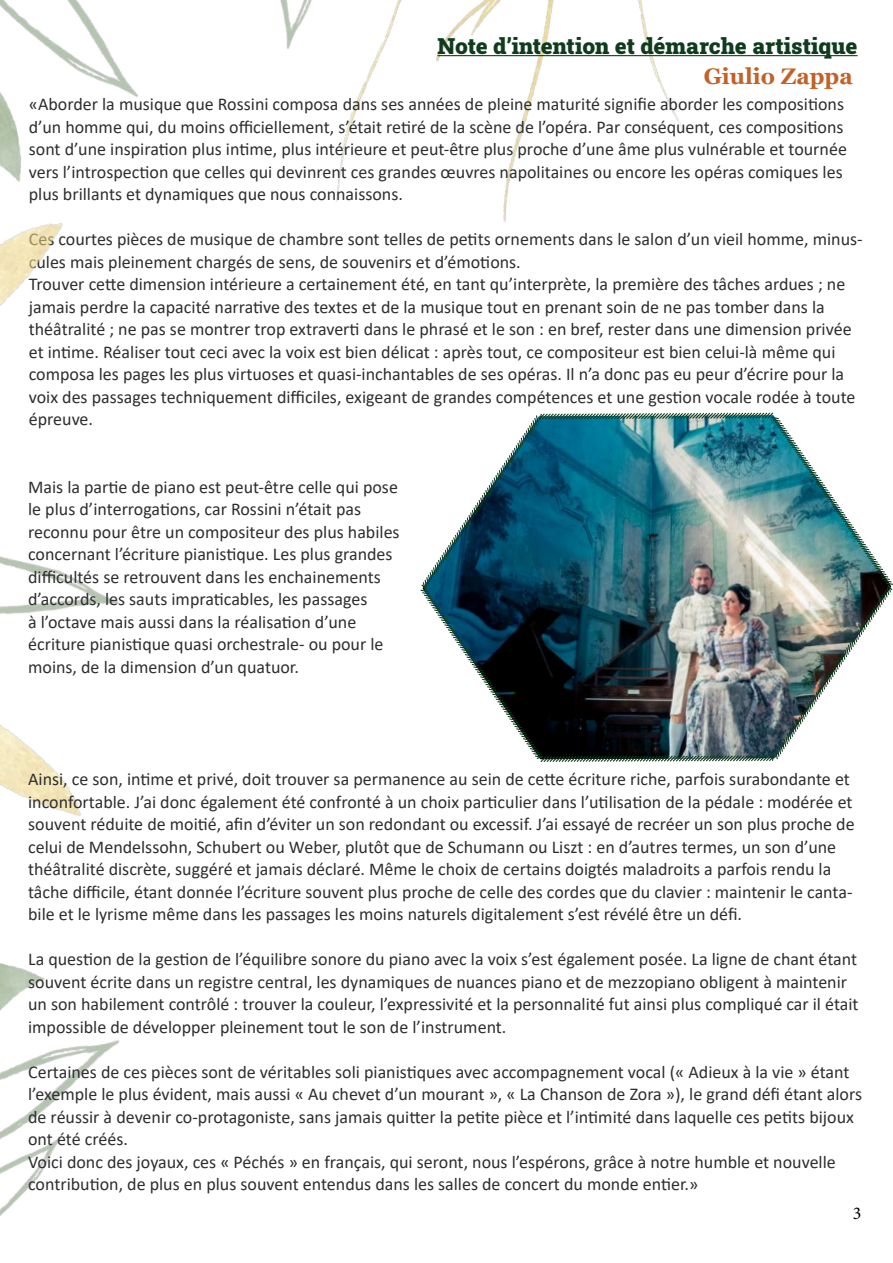
<style>
.page{position:relative;width:893px;height:1263px;background:#fff}
.page>*{position:absolute;margin:0;border:0;box-sizing:border-box;transform-origin:0 0}
.t1{font:900 22.5px "Roboto Slab";color:#0e3c1d}
.t2{font:700 22.5px "Georgia";color:#c36128}
.t3{font:18px/22.5px "Calibri";color:#2e2e2f}
.t4{font:18px "Minion Pro";color:#000}
</style>
<div class="page">
<img style="left:336px;top:102px;width:24px;height:100px">
<img style="left:616px;top:0;width:111px;height:130px">
<img style="left:436px;top:0;width:180px;height:222px">
<img style="left:280px;top:0;width:122px;height:102px">
<hr style="left:437px;top:55px;width:421px;height:1px;background:#0e3c1d">
<img style="left:420px;top:412px;width:473px;height:350px">
<img style="left:0;top:223px;width:63px;height:83px">
<img style="left:0;top:127px;width:21px;height:55px">
<img style="left:0;top:963px;width:111px;height:253px">
<img style="left:0;top:556px;width:119px;height:260px">
<img style="left:0;top:0;width:138px;height:127px">
<p class="t1" style="left:437px;top:30px;width:422px">Note d’intention et démarche artistique</p>
<p class="t2" style="left:704px;top:62px;width:151px">Giulio Zappa</p>
<p class="t3" style="left:29px;top:93px;width:820px">«Aborder la musique que Rossini composa dans ses années de pleine maturité signifie aborder les compositions d’un homme qui, du moins officiellement, s’était retiré de la scène de l’opéra. Par conséquent, ces compositions sont d’une inspiration plus intime, plus intérieure et peut-être plus proche d’une âme plus vulnérable et tournée vers l’introspection que celles qui devinrent ces grandes œuvres napolitaines ou encore les opéras comiques les plus brillants et dynamiques que nous connaissons.</p>
<p class="t3" style="left:29px;top:228px;width:835px">Ces courtes pièces de musique de chambre sont telles de petits ornements dans le salon d’un vieil homme, minus&shy;cules mais pleinement chargés de sens, de souvenirs et d’émotions.<br>Trouver cette dimension intérieure a certainement été, en tant qu’interprète, la première des tâches ardues ; ne jamais perdre la capacité narrative des textes et de la musique tout en prenant soin de ne pas tomber dans la théâtralité ; ne pas se montrer trop extraverti dans le phrasé et le son : en bref, rester dans une dimension privée et intime. Réaliser tout ceci avec la voix est bien délicat : après tout, ce compositeur est bien celui-là même qui composa les pages les plus virtuoses et quasi-inchantables de ses opéras. Il n’a donc pas eu peur d’écrire pour la voix des passages techniquement difficiles, exigeant de grandes compétences et une gestion vocale rodée à toute épreuve.</p>
<p class="t3" style="left:28px;top:475px;width:373px">Mais la partie de piano est peut-être celle qui pose le plus d’interrogations, car Rossini n’était pas reconnu pour être un compositeur des plus habiles concernant l’écriture pianistique. Les plus grandes difficultés se retrouvent dans les enchainements d’accords, les sauts impraticables, les passages<br>à l’octave mais aussi dans la réalisation d’une écriture pianistique quasi orchestrale- ou pour le moins, de la dimension d’un quatuor.</p>
<p class="t3" style="left:28px;top:767px;width:828px">Ainsi, ce son, intime et privé, doit trouver sa permanence au sein de cette écriture riche, parfois surabondante et inconfortable. J’ai donc également été confronté à un choix particulier dans l’utilisation de la pédale : modérée et souvent réduite de moitié, afin d’éviter un son redondant ou excessif. J’ai essayé de recréer un son plus proche de celui de Mendelssohn, Schubert ou Weber, plutôt que de Schumann ou Liszt : en d’autres termes, un son d’une théâtralité discrète, suggéré et jamais déclaré. Même le choix de certains doigtés maladroits a parfois rendu la tâche difficile, étant donnée l’écriture souvent plus proche de celle des cordes que du clavier : maintenir le canta&shy;bile et le lyrisme même dans les passages les moins naturels digitalement s’est révélé être un défi.</p>
<p class="t3" style="left:28px;top:947px;width:832px">La question de la gestion de l’équilibre sonore du piano avec la voix s’est également posée. La ligne de chant étant souvent écrite dans un registre central, les dynamiques de nuances piano et de mezzopiano obligent à maintenir un son habilement contrôlé : trouver la couleur, l’expressivité et la personnalité fut ainsi plus compliqué car il était impossible de développer pleinement tout le son de l’instrument.</p>
<p class="t3" style="left:28px;top:1060px;width:835px">Certaines de ces pièces sont de véritables soli pianistiques avec accompagnement vocal (« Adieux à la vie » étant l’exemple le plus évident, mais aussi « Au chevet d’un mourant », « La Chanson de Zora »), le grand défi étant alors de réussir à devenir co-protagoniste, sans jamais quitter la petite pièce et l’intimité dans laquelle ces petits bijoux ont été créés.<br>Voici donc des joyaux, ces « Péchés » en français, qui seront, nous l’espérons, grâce à notre humble et nouvelle contribution, de plus en plus souvent entendus dans les salles de concert du monde entier.»</p>
<p class="t4" style="left:853px;top:1201px;width:10px">3</p>
</div>
